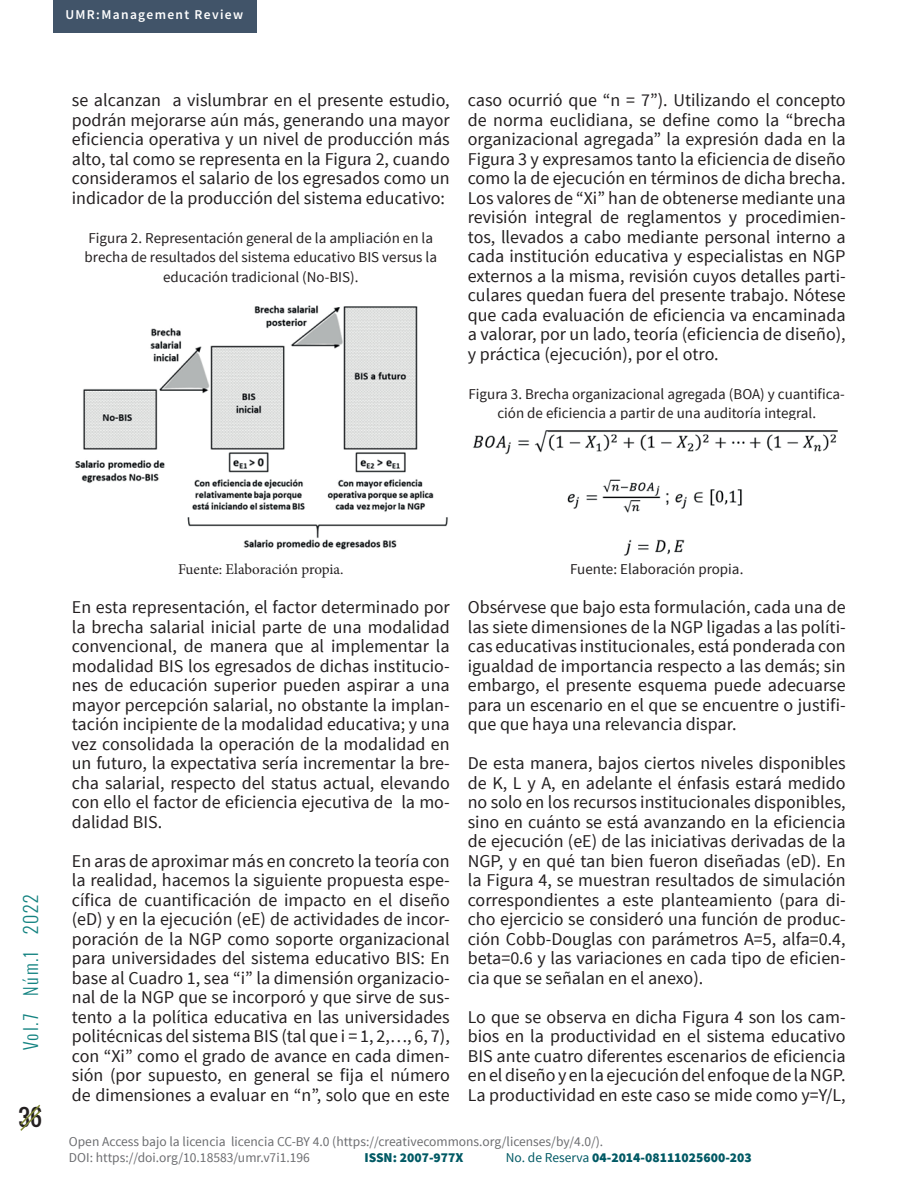
<style>
.page{position:relative;width:918px;height:1188px;background:#fff}
.page>*{position:absolute;margin:0;border:0;box-sizing:border-box;transform-origin:0 0}
.t1{font:22.5px "Oswald";color:#231f20}
.t2{font:18px/19.5px "Source Sans Pro";color:#231f20;text-align:justify}
.t3{font:300 18px "Oswald";letter-spacing:.1em;color:#148381}
.t4{font:15px/19.5px "Source Sans Pro";color:#231f20;text-align:center}
.t5{font:15px "Minion Pro";letter-spacing:-.005em;color:#231f20}
.t6{font:13.5px/16.5px "Source Sans Pro";color:#6c6d70}
.t7{font:900 13.5px "Source Sans Pro";color:#005964}
.t8{font:13.5px "Source Sans Variable";letter-spacing:.13em;color:#fff}
.s1{font-weight:400}
</style>
<div class="page">
<div style="left:53px;top:0;width:203px;height:33px;background:#415469"></div>
<svg style="left:20px;top:1104px;width:21px;height:27px"></svg>
<img style="left:75px;top:305px;width:373px;height:245px">
<img style="left:473px;top:430px;width:365px;height:126px">
<p class="t8" style="left:65px;top:7px;width:178px">UMR:Management Review</p>
<p class="t2" style="left:72px;top:91px;width:379px">se alcanzan a vislumbrar en el presente estudio, podrán mejorarse aún más, generando una mayor eficiencia operativa y un nivel de producción más alto, tal como se representa en la Figura 2, cuando consideramos el salario de los egresados como un indicador de la producción del sistema educativo:</p>
<p class="t4" style="left:85px;top:228px;width:354px">Figura 2. Representación general de la ampliación en la brecha de resultados del sistema educativo BIS versus la educación tradicional (No-BIS).</p>
<p class="t2" style="left:468px;top:91px;width:379px">caso ocurrió que “n = 7”). Utilizando el concepto de norma euclidiana, se define como la “brecha organizacional agregada” la expresión dada en la Figura 3 y expresamos tanto la eficiencia de diseño como la de ejecución en términos de dicha brecha.<br>Los valores de “Xi” han de obtenerse mediante una revisión integral de reglamentos y procedimien&shy;tos, llevados a cabo mediante personal interno a cada institución educativa y especialistas en NGP externos a la misma, revisión cuyos detalles parti&shy;culares quedan fuera del presente trabajo. Nótese que cada evaluación de eficiencia va encaminada a valorar, por un lado, teoría (eficiencia de diseño), y práctica (ejecución), por el otro.</p>
<p class="t4" style="left:469px;top:384px;width:378px">Figura 3. Brecha organizacional agregada (BOA) y cuantifica&shy;ción de eficiencia a partir de una auditoría integral.</p>
<p class="t3" style="left:17px;top:1050px;width:157px;rotate:-90deg">Vol.7 Núm.1 2022</p>
<p class="t1" style="left:18px;top:1100px;width:25px">36</p>
<p class="t5" style="left:178px;top:560px;width:167px">Fuente: Elaboración propia.</p>
<p class="t2" style="left:72px;top:598px;width:379px">En esta representación, el factor determinado por la brecha salarial inicial parte de una modalidad convencional, de manera que al implementar la modalidad BIS los egresados de dichas institucio&shy;nes de educación superior pueden aspirar a una mayor percepción salarial, no obstante la implan&shy;tación incipiente de la modalidad educativa; y una vez consolidada la operación de la modalidad en un futuro, la expectativa sería incrementar la bre&shy;cha salarial, respecto del status actual, elevando con ello el factor de eficiencia ejecutiva de la mo&shy;dalidad BIS.</p>
<p class="t2" style="left:72px;top:851px;width:379px">En aras de aproximar más en concreto la teoría con la realidad, hacemos la siguiente propuesta espe&shy;cífica de cuantificación de impacto en el diseño (eD) y en la ejecución (eE) de actividades de incor&shy;poración de la NGP como soporte organizacional para universidades del sistema educativo BIS: En base al Cuadro 1, sea “i” la dimensión organizacio&shy;nal de la NGP que se incorporó y que sirve de sus&shy;tento a la política educativa en las universidades politécnicas del sistema BIS (tal que i = 1, 2,…, 6, 7), con “Xi” como el grado de avance en cada dimen&shy;sión (por supuesto, en general se fija el número de dimensiones a evaluar en “n”, solo que en este</p>
<p class="t4" style="left:570px;top:560px;width:175px">Fuente: Elaboración propia.</p>
<p class="t2" style="left:468px;top:598px;width:379px">Obsérvese que bajo esta formulación, cada una de las siete dimensiones de la NGP ligadas a las políti&shy;cas educativas institucionales, está ponderada con igualdad de importancia respecto a las demás; sin embargo, el presente esquema puede adecuarse para un escenario en el que se encuentre o justifi&shy;que que haya una relevancia dispar.</p>
<p class="t2" style="left:468px;top:754px;width:379px">De esta manera, bajos ciertos niveles disponibles de K, L y A, en adelante el énfasis estará medido no solo en los recursos institucionales disponibles, sino en cuánto se está avanzando en la eficiencia de ejecución (eE) de las iniciativas derivadas de la NGP, y en qué tan bien fueron diseñadas (eD). En la Figura 4, se muestran resultados de simulación correspondientes a este planteamiento (para di&shy;cho ejercicio se consideró una función de produc&shy;ción Cobb-Douglas con parámetros A=5, alfa=0.4, beta=0.6 y las variaciones en cada tipo de eficien&shy;cia que se señalan en el anexo).</p>
<p class="t2" style="left:468px;top:1007px;width:379px">Lo que se observa en dicha Figura 4 son los cam&shy;bios en la productividad en el sistema educativo BIS ante cuatro diferentes escenarios de eficiencia en el diseño y en la ejecución del enfoque de la NGP.<br>La productividad en este caso se mide como y=Y/L,</p>
<p class="t6" style="left:69px;top:1133px;width:536px">Open Access bajo la licencia licencia CC-BY 4.0 (https://creativecommons.org/licenses/by/4.0/).<br>DOI: https://doi.org/10.18583/umr.v7i1.196</p>
<p class="t7" style="left:364px;top:1149px;width:101px">ISSN: 2007-977X</p>
<p class="t7" style="left:506px;top:1149px;width:247px"><span class="s1">No. de Reserva</span> 04-2014-08111025600-203</p>
</div>
